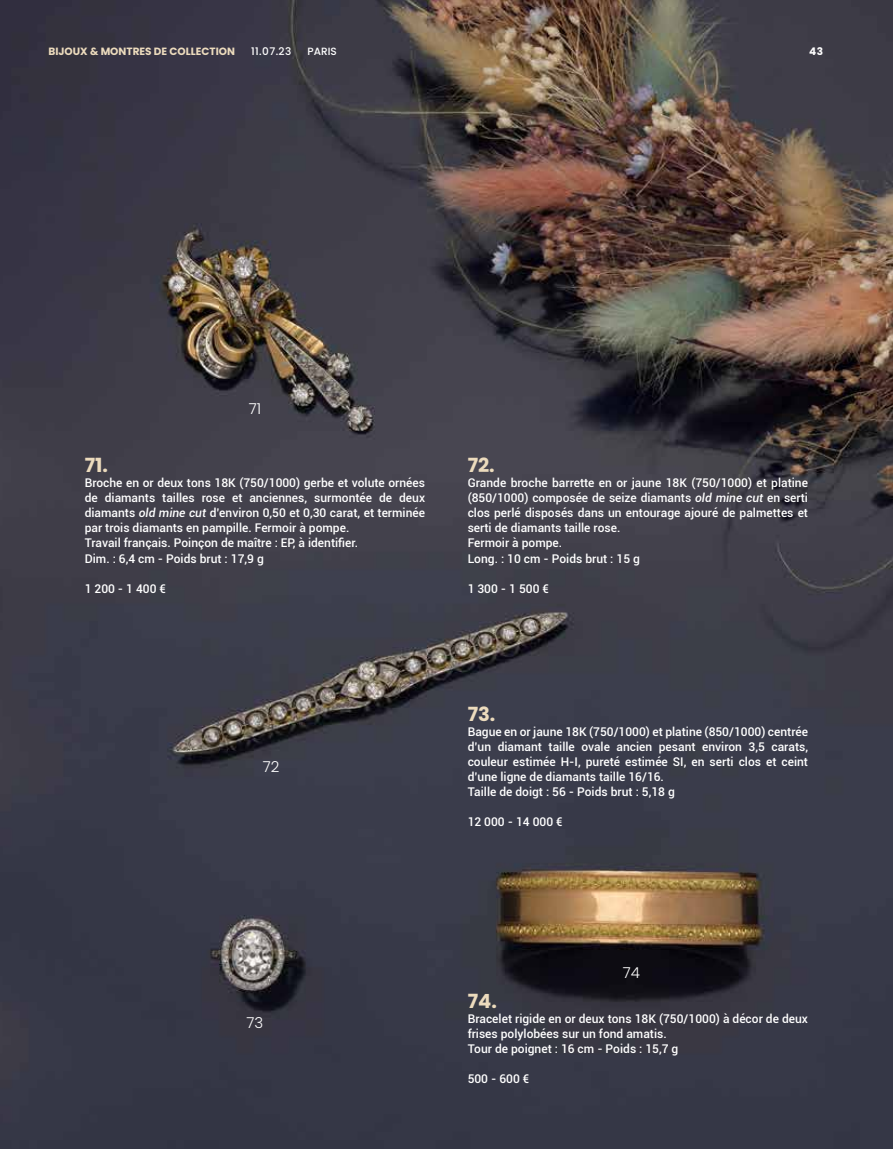
<style>
.page{position:relative;width:893px;height:1149px;background:#fff}
.page>*{position:absolute;margin:0;border:0;box-sizing:border-box;transform-origin:0 0}
.t1{font:700 19.5px "Poppins";color:#ecdbbd}
.t2{font:300 15px "Poppins";color:#fff}
.t3{font:500 12px/15px "Roboto";color:#fff}
.t4{font:700 10.5px "Poppins";color:#ecdbbd}
.t5{font:500 10.5px "Poppins";color:#fff}
.t6{font:700 10.5px "Poppins";color:#fff}
.s1{font-style:italic}
</style>
<div class="page">
<img style="left:0;top:0;width:892px;height:1149px">
<p class="t4" style="left:49px;top:45px;width:188px">BIJOUX &amp; MONTRES DE COLLECTION</p>
<p class="t5" style="left:251px;top:45px;width:42px">11.07.23</p>
<p class="t5" style="left:307px;top:45px;width:31px">PARIS</p>
<p class="t6" style="left:809px;top:45px;width:15px">43</p>
<p class="t2" style="left:249px;top:400px;width:14px">71</p>
<h1 class="t1" style="left:85px;top:454px;width:25px">71.</h1>
<p class="t3" style="left:85px;top:475px;width:342px">Broche en or deux tons 18K (750/1000) gerbe et volute ornées de diamants tailles rose et anciennes, surmontée de deux diamants <span class="s1">old mine cut</span> d’environ 0,50 et 0,30 carat, et terminée par trois diamants en pampille. Fermoir à pompe.<br>Travail français. Poinçon de maître : EP, à identifier.<br>Dim. : 6,4 cm - Poids brut : 17,9 g</p>
<p class="t3" style="left:85px;top:580px;width:83px">1 200 - 1 400 €</p>
<h1 class="t1" style="left:467px;top:454px;width:29px">72.</h1>
<p class="t3" style="left:467px;top:475px;width:342px">Grande broche barrette en or jaune 18K (750/1000) et platine (850/1000) composée de seize diamants <span class="s1">old mine cut</span> en serti clos perlé disposés dans un entourage ajouré de palmettes et serti de diamants taille rose.<br>Fermoir à pompe.<br>Long. : 10 cm - Poids brut : 15 g</p>
<p class="t3" style="left:467px;top:580px;width:83px">1 300 - 1 500 €</p>
<p class="t2" style="left:263px;top:758px;width:18px">72</p>
<h1 class="t1" style="left:467px;top:703px;width:29px">73.</h1>
<p class="t3" style="left:467px;top:724px;width:342px">Bague en or jaune 18K (750/1000) et platine (850/1000) centrée d’un diamant taille ovale ancien pesant environ 3,5 carats, couleur estimée H-I, pureté estimée SI, en serti clos et ceint d’une ligne de diamants taille 16/16.<br>Taille de doigt : 56 - Poids brut : 5,18 g</p>
<p class="t3" style="left:467px;top:814px;width:96px">12 000 - 14 000 €</p>
<p class="t2" style="left:246px;top:1014px;width:18px">73</p>
<p class="t2" style="left:622px;top:964px;width:19px">74</p>
<h1 class="t1" style="left:467px;top:989px;width:31px">74.</h1>
<p class="t3" style="left:467px;top:1010px;width:342px">Bracelet rigide en or deux tons 18K (750/1000) à décor de deux frises polylobées sur un fond amatis.<br>Tour de poignet : 16 cm - Poids : 15,7 g</p>
<p class="t3" style="left:467px;top:1070px;width:63px">500 - 600 €</p>
</div>
